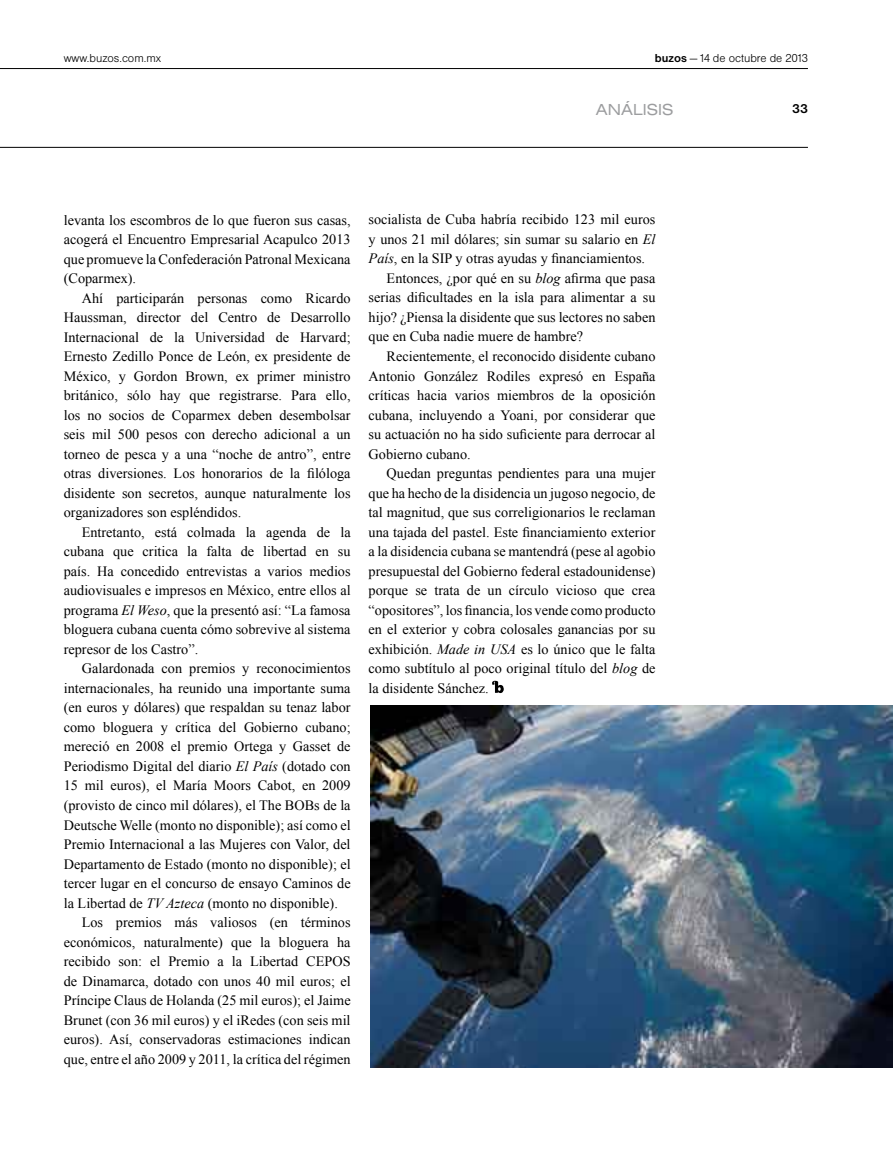
<style>
.page{position:relative;width:893px;height:1149px;background:#fff}
.page>*{position:absolute;margin:0;border:0;box-sizing:border-box;transform-origin:0 0}
.t1{font:16.5px "Nimbus San D Regu Exte";color:#9c9d9f}
.t2{font:14.25px "Times New Roman";color:#000}
.t3{font:700 13.5px "Nimbus San D";color:#000}
.t4{font:12px "Nimbus San D Ligh";color:#000}
.s1{font-family:"Nimbus San D";font-weight:700}
.s2{font-style:italic}
</style>
<div class="page">
<hr style="left:0;top:68px;width:808px;height:1px;background:#000">
<hr style="left:0;top:147px;width:808px;height:1px;background:#000">
<svg style="left:492px;top:680px;width:12px;height:12px"></svg>
<img style="left:370px;top:705px;width:523px;height:361px">
<p class="t4" style="left:64px;top:51px;width:99px">www.buzos.com.mx</p>
<p class="t4" style="left:655px;top:51px;width:154px"><span class="s1">buzos</span> — 14 de octubre de 2013</p>
<p class="t1" style="left:596px;top:100px;width:79px">ANÁLISIS</p>
<p class="t3" style="left:792px;top:101px;width:17px">33</p>
<p class="t2" style="left:64px;top:210px;width:288px">levanta los escombros de lo que fueron sus casas,</p>
<p class="t2" style="left:64px;top:230px;width:288px">acogerá el Encuentro Empresarial Acapulco 2013</p>
<p class="t2" style="left:64px;top:249px;width:288px">que promueve la Confederación Patronal Mexicana</p>
<p class="t2" style="left:64px;top:269px;width:74px">(Coparmex).</p>
<p class="t2" style="left:82px;top:288px;width:270px">Ahí participarán personas como Ricardo</p>
<p class="t2" style="left:64px;top:308px;width:288px">Haussman, director del Centro de Desarrollo</p>
<p class="t2" style="left:64px;top:327px;width:288px">Internacional de la Universidad de Harvard;</p>
<p class="t2" style="left:64px;top:347px;width:288px">Ernesto Zedillo Ponce de León, ex presidente de</p>
<p class="t2" style="left:64px;top:366px;width:288px">México, y Gordon Brown, ex primer ministro</p>
<p class="t2" style="left:64px;top:386px;width:288px">británico, sólo hay que registrarse. Para ello,</p>
<p class="t2" style="left:64px;top:405px;width:288px">los no socios de Coparmex deben desembolsar</p>
<p class="t2" style="left:64px;top:425px;width:288px">seis mil 500 pesos con derecho adicional a un</p>
<p class="t2" style="left:64px;top:444px;width:288px">torneo de pesca y a una “noche de antro”, entre</p>
<p class="t2" style="left:64px;top:464px;width:288px">otras diversiones. Los honorarios de la filóloga</p>
<p class="t2" style="left:64px;top:483px;width:288px">disidente son secretos, aunque naturalmente los</p>
<p class="t2" style="left:64px;top:503px;width:179px">organizadores son espléndidos.</p>
<p class="t2" style="left:82px;top:522px;width:270px">Entretanto, está colmada la agenda de la</p>
<p class="t2" style="left:64px;top:542px;width:288px">cubana que critica la falta de libertad en su</p>
<p class="t2" style="left:64px;top:561px;width:288px">país. Ha concedido entrevistas a varios medios</p>
<p class="t2" style="left:64px;top:581px;width:288px">audiovisuales e impresos en México, entre ellos al</p>
<p class="t2" style="left:64px;top:600px;width:288px">programa <span class="s2">El Weso</span>, que la presentó así: “La famosa</p>
<p class="t2" style="left:64px;top:620px;width:288px">bloguera cubana cuenta cómo sobrevive al sistema</p>
<p class="t2" style="left:64px;top:639px;width:136px">represor de los Castro”.</p>
<p class="t2" style="left:82px;top:659px;width:270px">Galardonada con premios y reconocimientos</p>
<p class="t2" style="left:64px;top:678px;width:288px">internacionales, ha reunido una importante suma</p>
<p class="t2" style="left:64px;top:697px;width:288px">(en euros y dólares) que respaldan su tenaz labor</p>
<p class="t2" style="left:64px;top:717px;width:288px">como bloguera y crítica del Gobierno cubano;</p>
<p class="t2" style="left:64px;top:736px;width:288px">mereció en 2008 el premio Ortega y Gasset de</p>
<p class="t2" style="left:64px;top:756px;width:288px">Periodismo Digital del diario <span class="s2">El País</span> (dotado con</p>
<p class="t2" style="left:64px;top:775px;width:288px">15 mil euros), el María Moors Cabot, en 2009</p>
<p class="t2" style="left:64px;top:795px;width:288px">(provisto de cinco mil dólares), el The BOBs de la</p>
<p class="t2" style="left:64px;top:814px;width:288px">Deutsche Welle (monto no disponible); así como el</p>
<p class="t2" style="left:64px;top:834px;width:288px">Premio Internacional a las Mujeres con Valor, del</p>
<p class="t2" style="left:64px;top:853px;width:288px">Departamento de Estado (monto no disponible); el</p>
<p class="t2" style="left:64px;top:873px;width:288px">tercer lugar en el concurso de ensayo Caminos de</p>
<p class="t2" style="left:64px;top:892px;width:276px">la Libertad de <span class="s2">TV Azteca</span> (monto no disponible).</p>
<p class="t2" style="left:82px;top:912px;width:270px">Los premios más valiosos (en términos</p>
<p class="t2" style="left:64px;top:931px;width:288px">económicos, naturalmente) que la bloguera ha</p>
<p class="t2" style="left:64px;top:951px;width:288px">recibido son: el Premio a la Libertad CEPOS</p>
<p class="t2" style="left:64px;top:970px;width:288px">de Dinamarca, dotado con unos 40 mil euros; el</p>
<p class="t2" style="left:64px;top:990px;width:288px">Príncipe Claus de Holanda (25 mil euros); el Jaime</p>
<p class="t2" style="left:64px;top:1009px;width:288px">Brunet (con 36 mil euros) y el iRedes (con seis mil</p>
<p class="t2" style="left:64px;top:1029px;width:288px">euros). Así, conservadoras estimaciones indican</p>
<p class="t2" style="left:64px;top:1048px;width:288px">que, entre el año 2009 y 2011, la crítica del régimen</p>
<p class="t2" style="left:369px;top:210px;width:288px">socialista de Cuba habría recibido 123 mil euros</p>
<p class="t2" style="left:369px;top:229px;width:288px">y unos 21 mil dólares; sin sumar su salario en <span class="s2">El</span></p>
<p class="t2" style="left:369px;top:249px;width:278px"><span class="s2">País</span>, en la SIP y otras ayudas y financiamientos.</p>
<p class="t2" style="left:387px;top:268px;width:270px">Entonces, ¿por qué en su <span class="s2">blog</span> afirma que pasa</p>
<p class="t2" style="left:369px;top:288px;width:288px">serias dificultades en la isla para alimentar a su</p>
<p class="t2" style="left:369px;top:307px;width:288px">hijo? ¿Piensa la disidente que sus lectores no saben</p>
<p class="t2" style="left:369px;top:327px;width:216px">que en Cuba nadie muere de hambre?</p>
<p class="t2" style="left:387px;top:346px;width:270px">Recientemente, el reconocido disidente cubano</p>
<p class="t2" style="left:369px;top:366px;width:288px">Antonio González Rodiles expresó en España</p>
<p class="t2" style="left:369px;top:385px;width:288px">críticas hacia varios miembros de la oposición</p>
<p class="t2" style="left:369px;top:405px;width:288px">cubana, incluyendo a Yoani, por considerar que</p>
<p class="t2" style="left:369px;top:424px;width:288px">su actuación no ha sido suficiente para derrocar al</p>
<p class="t2" style="left:369px;top:444px;width:104px">Gobierno cubano.</p>
<p class="t2" style="left:387px;top:463px;width:270px">Quedan preguntas pendientes para una mujer</p>
<p class="t2" style="left:369px;top:483px;width:288px">que ha hecho de la disidencia un jugoso negocio, de</p>
<p class="t2" style="left:369px;top:502px;width:288px">tal magnitud, que sus correligionarios le reclaman</p>
<p class="t2" style="left:369px;top:522px;width:288px">una tajada del pastel. Este financiamiento exterior</p>
<p class="t2" style="left:369px;top:541px;width:288px">a la disidencia cubana se mantendrá (pese al agobio</p>
<p class="t2" style="left:369px;top:561px;width:288px">presupuestal del Gobierno federal estadounidense)</p>
<p class="t2" style="left:369px;top:580px;width:288px">porque se trata de un círculo vicioso que crea</p>
<p class="t2" style="left:369px;top:600px;width:288px">“opositores”, los financia, los vende como producto</p>
<p class="t2" style="left:369px;top:619px;width:288px">en el exterior y cobra colosales ganancias por su</p>
<p class="t2" style="left:369px;top:639px;width:288px">exhibición. <span class="s2">Made in USA</span> es lo único que le falta</p>
<p class="t2" style="left:369px;top:658px;width:288px">como subtítulo al poco original título del <span class="s2">blog</span> de</p>
<p class="t2" style="left:369px;top:678px;width:121px">la disidente Sánchez.</p>
</div>
